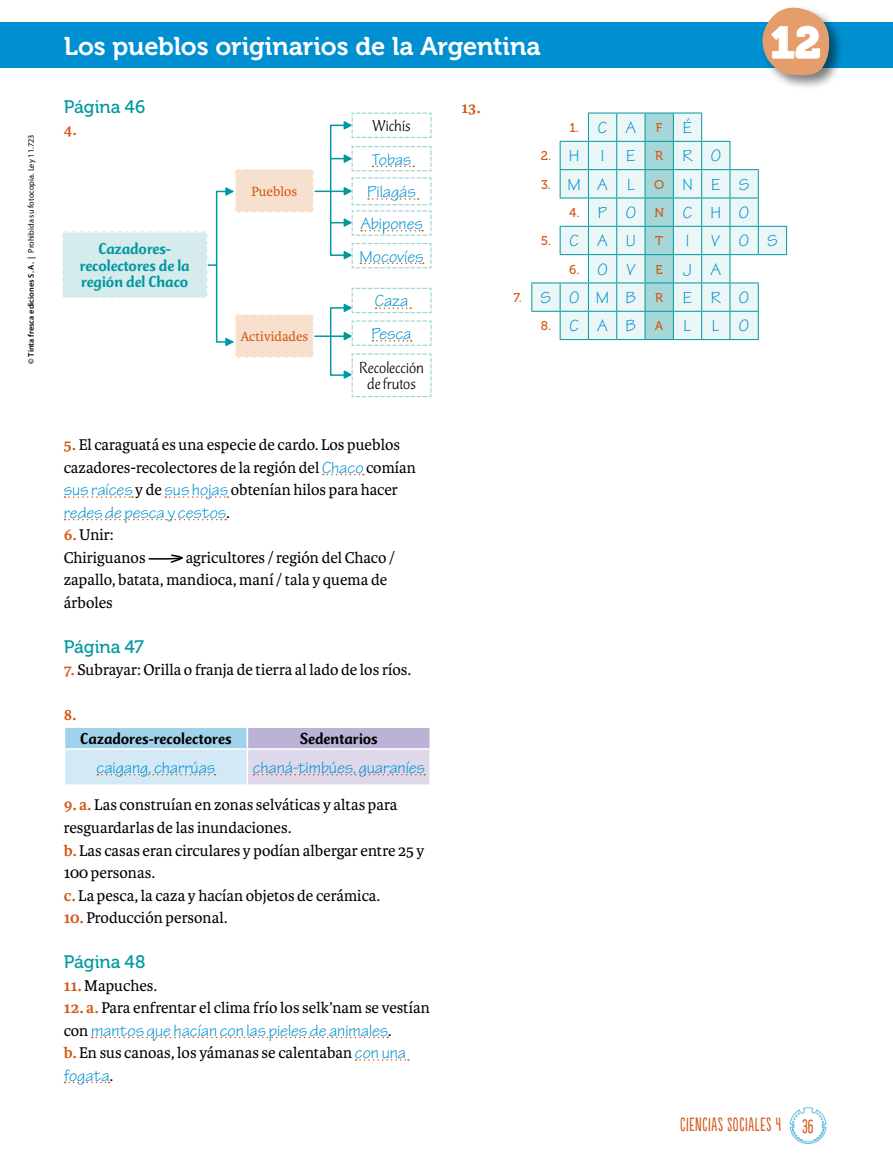
<style>
.page{position:relative;width:893px;height:1170px;background:#fff}
.page>*{position:absolute;margin:0;border:0;box-sizing:border-box;transform-origin:0 0}
.t1{font:43.95px "Museo 900";color:#fff}
.t2{font:25.5px "Museo 700";letter-spacing:-.005em;color:#fff}
.t3{font:18px "Museo 500";letter-spacing:-.005em;color:#0098a1}
.t4{font:18px "Populaire";letter-spacing:.04em;color:#d25a18}
.t5{font:17.25px "Tekton Pro";color:#0090d1}
.t6{font:16.5px/22.5px "Karmina Basic";color:#000}
.t7{font:500 16.5px/16.5px "CT Mercurius Std";color:#0098a1;text-align:center}
.t8{font:500 16.5px "CT Mercurius Std";letter-spacing:.005em;color:#000}
.t9{font:300 16.5px/16.5px "CT Mercurius Std";color:#000;text-align:center}
.t10{font:700 16.5px "Karmina Basic";color:#d25a18}
.t11{font:14.25px "Karmina Basic";color:#d25a18}
.t12{font:12.75px "Museo 500";color:#d25a18}
.t13{font:8.25px "Myriad Pro";color:#000}
.s1{font-weight:600}
.s2{font-weight:700;color:#d25a18}
.s3{font-family:"Tekton Pro";font-size:17.25px;color:#0090d1}
.s4{font-family:"Karmina Basic";font-size:16.5px;color:#000}
.s5{font-family:"Museo 500";font-size:12.75px;color:#d25a18}
</style>
<div class="page">
<div style="left:0;top:23px;width:893px;height:45px;background:#0090d1"></div>
<div style="left:759px;top:4px;width:85px;height:86px;background:#000;opacity:.5"></div>
<svg style="left:323px;top:474px;width:41px;height:1px"></svg>
<svg style="left:65px;top:496px;width:68px;height:2px"></svg>
<svg style="left:165px;top:496px;width:63px;height:2px"></svg>
<svg style="left:65px;top:519px;width:161px;height:1px"></svg>
<svg style="left:92px;top:1036px;width:296px;height:2px"></svg>
<svg style="left:356px;top:1059px;width:53px;height:1px"></svg>
<svg style="left:65px;top:1081px;width:45px;height:2px"></svg>
<svg style="left:148px;top:554px;width:35px;height:9px"></svg>
<svg style="left:343px;top:287px;width:89px;height:27px"></svg>
<div style="left:330px;top:307px;width:18px;height:69px;border:2px solid #0098a1"></div>
<div style="left:330px;top:125px;width:18px;height:131px;border:2px solid #0098a1"></div>
<svg style="left:343px;top:242px;width:89px;height:27px"></svg>
<svg style="left:343px;top:320px;width:89px;height:26px"></svg>
<svg style="left:343px;top:112px;width:89px;height:27px"></svg>
<div style="left:216px;top:191px;width:18px;height:151px;border:2px solid #0098a1"></div>
<hr style="left:282px;top:335px;width:62px;height:2px;background:#0098a1">
<hr style="left:168px;top:264px;width:48px;height:2px;background:#0098a1">
<svg style="left:225px;top:169px;width:90px;height:45px"></svg>
<svg style="left:225px;top:312px;width:90px;height:46px"></svg>
<div style="left:62px;top:231px;width:147px;height:67px;background:#d6ecec"></div>
<svg style="left:343px;top:353px;width:89px;height:45px"></svg>
<hr style="left:315px;top:190px;width:31px;height:2px;background:#0098a1">
<svg style="left:331px;top:145px;width:101px;height:91px"></svg>
<div style="left:65px;top:727px;width:182px;height:22px;background:#a1d2ec"></div>
<div style="left:247px;top:727px;width:183px;height:22px;background:#bbb2d5"></div>
<div style="left:65px;top:749px;width:182px;height:36px;background:#d3e9f6"></div>
<div style="left:247px;top:749px;width:183px;height:36px;background:#ddd8ea"></div>
<hr style="left:64px;top:726px;width:183px;height:2px;background:#fff">
<hr style="left:247px;top:726px;width:184px;height:2px;background:#fff">
<svg style="left:247px;top:728px;width:1px;height:20px"></svg>
<hr style="left:429px;top:728px;width:2px;height:20px;background:#fff">
<hr style="left:64px;top:748px;width:183px;height:1px;background:#fff">
<hr style="left:247px;top:748px;width:184px;height:1px;background:#fff">
<hr style="left:247px;top:749px;width:1px;height:35px;background:#fff">
<hr style="left:429px;top:749px;width:2px;height:35px;background:#fff">
<hr style="left:64px;top:784px;width:183px;height:1px;background:#fff">
<hr style="left:247px;top:784px;width:184px;height:1px;background:#fff">
<svg style="left:97px;top:774px;width:119px;height:1px"></svg>
<svg style="left:253px;top:774px;width:172px;height:1px"></svg>
<svg style="left:531px;top:113px;width:256px;height:227px"></svg>
<svg style="left:762px;top:5px;width:68px;height:73px"></svg>
<svg style="left:790px;top:1107px;width:36px;height:36px"></svg>
<p class="t13" style="left:27px;top:364px;width:230px;rotate:-90deg"><span class="s1">© Tinta fresca ediciones S. A. |</span> Prohibida su fotocopia. Ley 11.723</p>
<h2 class="t2" style="left:64px;top:32px;width:478px">Los pueblos originarios de la Argentina</h2>
<h1 class="t1" style="left:770px;top:18px;width:52px">12</h1>
<p class="t3" style="left:64px;top:96px;width:83px">Página 46</p>
<p class="t10" style="left:64px;top:120px;width:15px">4.</p>
<p class="t7" style="left:80px;top:241px;width:111px">Cazadores&shy;recolectores de la región del Chaco</p>
<p class="t11" style="left:251px;top:183px;width:47px">Pueblos</p>
<p class="t11" style="left:240px;top:328px;width:69px">Actividades</p>
<p class="t9" style="left:373px;top:118px;width:39px">Wichís</p>
<p class="t5" style="left:372px;top:149px;width:41px">Tobas</p>
<p class="t5" style="left:367px;top:182px;width:50px">Pilagás</p>
<p class="t5" style="left:360px;top:214px;width:64px">Abipones</p>
<p class="t5" style="left:360px;top:246px;width:65px">Mocovíes</p>
<p class="t5" style="left:375px;top:291px;width:35px">Caza</p>
<p class="t5" style="left:372px;top:324px;width:41px">Pesca</p>
<p class="t9" style="left:359px;top:359px;width:66px">Recolección de frutos</p>
<p class="t6" style="left:64px;top:434px;width:354px"><span class="s2">5.</span> El caraguatá es una especie de cardo. Los pueblos cazadores-recolectores de la región del <span class="s3">Chaco</span> comían <span class="s3">sus raíces</span> y de <span class="s3">sus hojas</span> obtenían hilos para hacer</p>
<p class="t5" style="left:64px;top:502px;width:167px">redes de pesca y cestos<span class="s4">.</span></p>
<p class="t6" style="left:64px;top:524px;width:83px"><span class="s2">6.</span> Unir:<br>Chiriguanos</p>
<p class="t6" style="left:64px;top:546px;width:333px;text-indent:122px">agricultores / región del Chaco / zapallo, batata, mandioca, maní / tala y quema de árboles</p>
<p class="t3" style="left:64px;top:636px;width:82px">Página 47</p>
<p class="t6" style="left:64px;top:659px;width:349px"><span class="s2">7.</span> Subrayar: Orilla o franja de tierra al lado de los ríos.</p>
<p class="t10" style="left:64px;top:705px;width:14px">8.</p>
<p class="t8" style="left:80px;top:729px;width:153px">Cazadores-recolectores</p>
<p class="t8" style="left:300px;top:729px;width:79px">Sedentarios</p>
<p class="t5" style="left:97px;top:757px;width:120px">caigang, charrúas</p>
<p class="t5" style="left:253px;top:757px;width:174px">chaná-timbúes, guaraníes</p>
<p class="t6" style="left:64px;top:794px;width:362px"><span class="s2">9. a.</span> Las construían en zonas selváticas y altas para resguardarlas de las inundaciones.<br><span class="s2">b.</span> Las casas eran circulares y podían albergar entre 25 y 100 personas.<br><span class="s2">c.</span> La pesca, la caza y hacían objetos de cerámica.</p>
<p class="t6" style="left:64px;top:906px;width:165px"><span class="s2">10.</span> Producción personal.</p>
<p class="t3" style="left:64px;top:951px;width:83px">Página 48</p>
<p class="t6" style="left:64px;top:974px;width:95px"><span class="s2">11.</span> Mapuches.</p>
<p class="t6" style="left:64px;top:996px;width:368px"><span class="s2">12. a.</span> Para enfrentar el clima frío los selk’nam se vestían</p>
<p class="t5" style="left:64px;top:1020px;width:329px"><span class="s4">con</span> mantos que hacían con las pieles de animales<span class="s4">.</span></p>
<p class="t6" style="left:64px;top:1041px;width:344px"><span class="s2">b.</span> En sus canoas, los yámanas se calentaban <span class="s3">con una</span></p>
<p class="t5" style="left:64px;top:1065px;width:51px">fogata<span class="s4">.</span></p>
<p class="t10" style="left:461px;top:98px;width:21px">13.</p>
<p class="t12" style="left:570px;top:121px;width:124px">1.<span class="s3">CA</span>F <span class="s3">É</span></p>
<p class="t12" style="left:541px;top:149px;width:38px">2. <span class="s3">H</span></p>
<p class="t5" style="left:601px;top:146px;width:5px">I</p>
<p class="t5" style="left:626px;top:146px;width:96px">E<span class="s5">R</span>RO</p>
<p class="t5" style="left:541px;top:174px;width:210px"><span class="s5">3.</span> MAL <span class="s5">O</span> NES</p>
<p class="t5" style="left:569px;top:203px;width:182px"><span class="s5">4.</span> PO <span class="s5">N</span> CHO</p>
<p class="t12" style="left:541px;top:234px;width:124px">5. <span class="s3">CAU</span> T</p>
<p class="t5" style="left:686px;top:231px;width:5px">I</p>
<p class="t5" style="left:711px;top:231px;width:68px">VOS</p>
<p class="t5" style="left:569px;top:259px;width:154px"><span class="s5">6.</span> OV <span class="s5">E</span> JA</p>
<p class="t5" style="left:514px;top:288px;width:237px"><span class="s5">7.</span> SOMB <span class="s5">R</span> ERO</p>
<p class="t5" style="left:541px;top:316px;width:210px"><span class="s5">8.</span> CAB <span class="s5">A</span> LLO</p>
<p class="t4" style="left:680px;top:1114px;width:135px">CIENCIAS SOCIALES 4 36</p>
</div>
